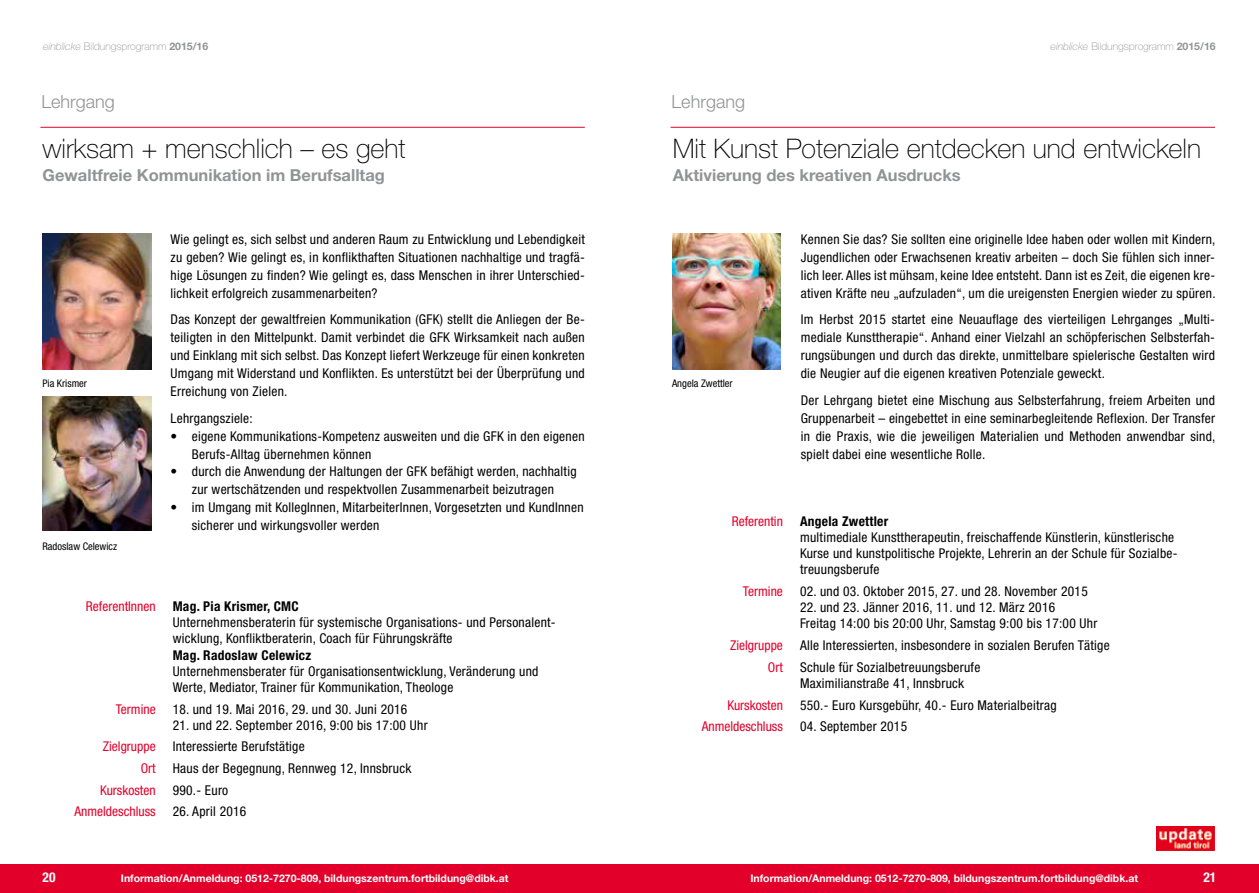
<style>
.page{position:relative;width:1259px;height:893px;background:#fff}
.page>*{position:absolute;margin:0;border:0;box-sizing:border-box;transform-origin:0 0}
.t1{font:100 27px "Helvetica Neue LT Std";color:#000}
.t2{font:300 18px "Helvetica Neue LT Std";color:#929395}
.t3{font:700 16.5px "Helvetica Neue LT Std";color:#929395}
.t4{font:condensed 13.5px/18px "Helvetica Neue LT Std";letter-spacing:.02em;color:#000}
.t5{font:condensed 13.5px "Helvetica Neue LT Std";color:#e2002b}
.t6{font:700 condensed 13.5px "Helvetica Neue LT Std";letter-spacing:.02em;color:#000}
.t7{font:700 condensed 13.5px "Helvetica Neue LT Std";color:#fff}
.t8{font:700 10.5px "Helvetica Neue LT Std";color:#fff}
.t9{font:100 10.5px "Helvetica Neue LT Std";color:#929395}
.t10{font:condensed 10.5px "Helvetica Neue LT Std";color:#000}
.s1{font-style:italic}
.s2{font-weight:700}
</style>
<div class="page">
<div style="left:629px;top:864px;width:630px;height:29px;background:#e2002b"></div>
<div style="left:0;top:864px;width:629px;height:29px;background:#e2002b"></div>
<hr style="left:40px;top:127px;width:545px;height:1px;background:#e2002b">
<img style="left:43px;top:234px;width:108px;height:136px">
<img style="left:43px;top:397px;width:108px;height:133px">
<hr style="left:670px;top:127px;width:545px;height:1px;background:#e2002b">
<img style="left:672px;top:234px;width:108px;height:136px">
<img style="left:1156px;top:826px;width:58px;height:24px">
<p class="t9" style="left:43px;top:40px;width:167px"><span class="s1">einblicke</span> Bildungsprogramm <span class="s2">2015/16</span></p>
<p class="t9" style="left:1050px;top:40px;width:167px"><span class="s1">einblicke</span> Bildungsprogramm <span class="s2">2015/16</span></p>
<h2 class="t2" style="left:41px;top:91px;width:75px">Lehrgang</h2>
<h1 class="t1" style="left:43px;top:133px;width:364px">wirksam + menschlich – es geht</h1>
<p class="t3" style="left:43px;top:165px;width:344px">Gewaltfreie Kommunikation im Berufsalltag</p>
<p class="t10" style="left:43px;top:377px;width:46px">Pia Krismer</p>
<p class="t10" style="left:43px;top:540px;width:76px">Radoslaw Celewicz</p>
<p class="t4" style="left:171px;top:230px;width:416px;text-align:justify">Wie gelingt es, sich selbst und anderen Raum zu Entwicklung und Lebendigkeit zu geben? Wie gelingt es, in konflikthaften Situationen nachhaltige und tragfä&shy;hige Lösungen zu finden? Wie gelingt es, dass Menschen in ihrer Unterschied&shy;lichkeit erfolgreich zusammenarbeiten?</p>
<p class="t4" style="left:171px;top:310px;width:416px;text-align:justify">Das Konzept der gewaltfreien Kommunikation (GFK) stellt die Anliegen der Be&shy;teiligten in den Mittelpunkt. Damit verbindet die GFK Wirksamkeit nach außen und Einklang mit sich selbst. Das Konzept liefert Werkzeuge für einen konkreten Umgang mit Widerstand und Konflikten. Es unterstützt bei der Überprüfung und Erreichung von Zielen.</p>
<p class="t4" style="left:171px;top:409px;width:84px">Lehrgangsziele:</p>
<p class="t4" style="left:192px;top:427px;width:394px;text-indent:-21px">• eigene Kommunikations-Kompetenz ausweiten und die GFK in den eigenen<br>Berufs-Alltag übernehmen können</p>
<p class="t4" style="left:171px;top:463px;width:407px;text-align:center">• durch die Anwendung der Haltungen der GFK befähigt werden, nachhaltig zur wertschätzenden und respektvollen Zusammenarbeit beizutragen</p>
<p class="t4" style="left:192px;top:499px;width:393px;text-indent:-21px">• im Umgang mit KollegInnen, MitarbeiterInnen, Vorgesetzten und KundInnen sicherer und wirkungsvoller werden</p>
<p class="t5" style="left:86px;top:598px;width:71px">ReferentInnen</p>
<p class="t6" style="left:173px;top:598px;width:128px">Mag. Pia Krismer, CMC</p>
<p class="t4" style="left:173px;top:614px;width:384px;line-height:16.2px">Unternehmensberaterin für systemische Organisations- und Personalent&shy;wicklung, Konfliktberaterin, Coach für Führungskräfte</p>
<p class="t6" style="left:173px;top:647px;width:140px">Mag. Radoslaw Celewicz</p>
<p class="t4" style="left:173px;top:663px;width:367px;line-height:16.2px">Unternehmensberater für Organisationsentwicklung, Veränderung und<br>Werte, Mediator, Trainer für Kommunikation, Theologe</p>
<p class="t5" style="left:116px;top:701px;width:41px">Termine</p>
<p class="t4" style="left:173px;top:700px;width:236px">18. und 19. Mai 2016, 29. und 30. Juni 2016</p>
<p class="t4" style="left:173px;top:716px;width:256px">21. und 22. September 2016, 9:00 bis 17:00 Uhr</p>
<p class="t5" style="left:103px;top:739px;width:54px">Zielgruppe</p>
<p class="t4" style="left:173px;top:738px;width:134px">Interessierte Berufstätige</p>
<p class="t5" style="left:141px;top:760px;width:16px">Ort</p>
<p class="t4" style="left:173px;top:759px;width:240px">Haus der Begegnung, Rennweg 12, Innsbruck</p>
<p class="t5" style="left:100px;top:782px;width:57px">Kurskosten</p>
<p class="t4" style="left:173px;top:781px;width:57px">990.- Euro</p>
<p class="t5" style="left:74px;top:804px;width:83px">Anmeldeschluss</p>
<p class="t4" style="left:173px;top:802px;width:75px">26. April 2016</p>
<h2 class="t2" style="left:671px;top:91px;width:75px">Lehrgang</h2>
<h1 class="t1" style="left:672px;top:133px;width:530px">Mit Kunst Potenziale entdecken und entwickeln</h1>
<p class="t3" style="left:672px;top:165px;width:289px">Aktivierung des kreativen Ausdrucks</p>
<p class="t10" style="left:672px;top:377px;width:62px">Angela Zwettler</p>
<p class="t4" style="left:800px;top:230px;width:416px;text-align:justify">Kennen Sie das? Sie sollten eine originelle Idee haben oder wollen mit Kindern, Jugendlichen oder Erwachsenen kreativ arbeiten – doch Sie fühlen sich inner&shy;lich leer. Alles ist mühsam, keine Idee entsteht. Dann ist es Zeit, die eigenen kre&shy;ativen Kräfte neu „aufzuladen“, um die ureigensten Energien wieder zu spüren.</p>
<p class="t4" style="left:800px;top:310px;width:416px;text-align:justify">Im Herbst 2015 startet eine Neuauflage des vierteiligen Lehrganges „Multi&shy;mediale Kunsttherapie“. Anhand einer Vielzahl an schöpferischen Selbsterfah&shy;rungsübungen und durch das direkte, unmittelbare spielerische Gestalten wird die Neugier auf die eigenen kreativen Potenziale geweckt.</p>
<p class="t4" style="left:800px;top:391px;width:416px;text-align:justify">Der Lehrgang bietet eine Mischung aus Selbsterfahrung, freiem Arbeiten und Gruppenarbeit – eingebettet in eine seminarbegleitende Reflexion. Der Transfer in die Praxis, wie die jeweiligen Materialien und Methoden anwendbar sind, spielt dabei eine wesentliche Rolle.</p>
<p class="t5" style="left:731px;top:513px;width:53px">Referentin</p>
<p class="t6" style="left:800px;top:513px;width:90px">Angela Zwettler</p>
<p class="t4" style="left:800px;top:529px;width:379px;line-height:16.2px">multimediale Kunsttherapeutin, freischaffende Künstlerin, künstlerische<br>Kurse und kunstpolitische Projekte, Lehrerin an der Schule für Sozialbe&shy;treuungsberufe</p>
<p class="t5" style="left:743px;top:583px;width:41px">Termine</p>
<p class="t4" style="left:800px;top:582px;width:289px">02. und 03. Oktober 2015, 27. und 28. November 2015</p>
<p class="t4" style="left:800px;top:599px;width:299px;line-height:16.2px">22. und 23. Jänner 2016, 11. und 12. März 2016<br>Freitag 14:00 bis 20:00 Uhr, Samstag 9:00 bis 17:00 Uhr</p>
<p class="t5" style="left:730px;top:637px;width:54px">Zielgruppe</p>
<p class="t4" style="left:800px;top:636px;width:311px">Alle Interessierten, insbesondere in sozialen Berufen Tätige</p>
<p class="t5" style="left:768px;top:659px;width:16px">Ort</p>
<p class="t4" style="left:800px;top:659px;width:182px;line-height:16.2px">Schule für Sozialbetreuungsberufe<br>Maximilianstraße 41, Innsbruck</p>
<p class="t5" style="left:727px;top:697px;width:57px">Kurskosten</p>
<p class="t4" style="left:800px;top:696px;width:258px">550.- Euro Kursgebühr, 40.- Euro Materialbeitrag</p>
<p class="t5" style="left:701px;top:719px;width:83px">Anmeldeschluss</p>
<p class="t4" style="left:800px;top:717px;width:109px">04. September 2015</p>
<p class="t7" style="left:43px;top:869px;width:14px">20</p>
<p class="t7" style="left:1203px;top:869px;width:14px">21</p>
<p class="t8" style="left:121px;top:872px;width:389px">Information/Anmeldung: 0512-7270-809, bildungszentrum.fortbildung@dibk.at</p>
<p class="t8" style="left:750px;top:872px;width:389px">Information/Anmeldung: 0512-7270-809, bildungszentrum.fortbildung@dibk.at</p>
</div>
